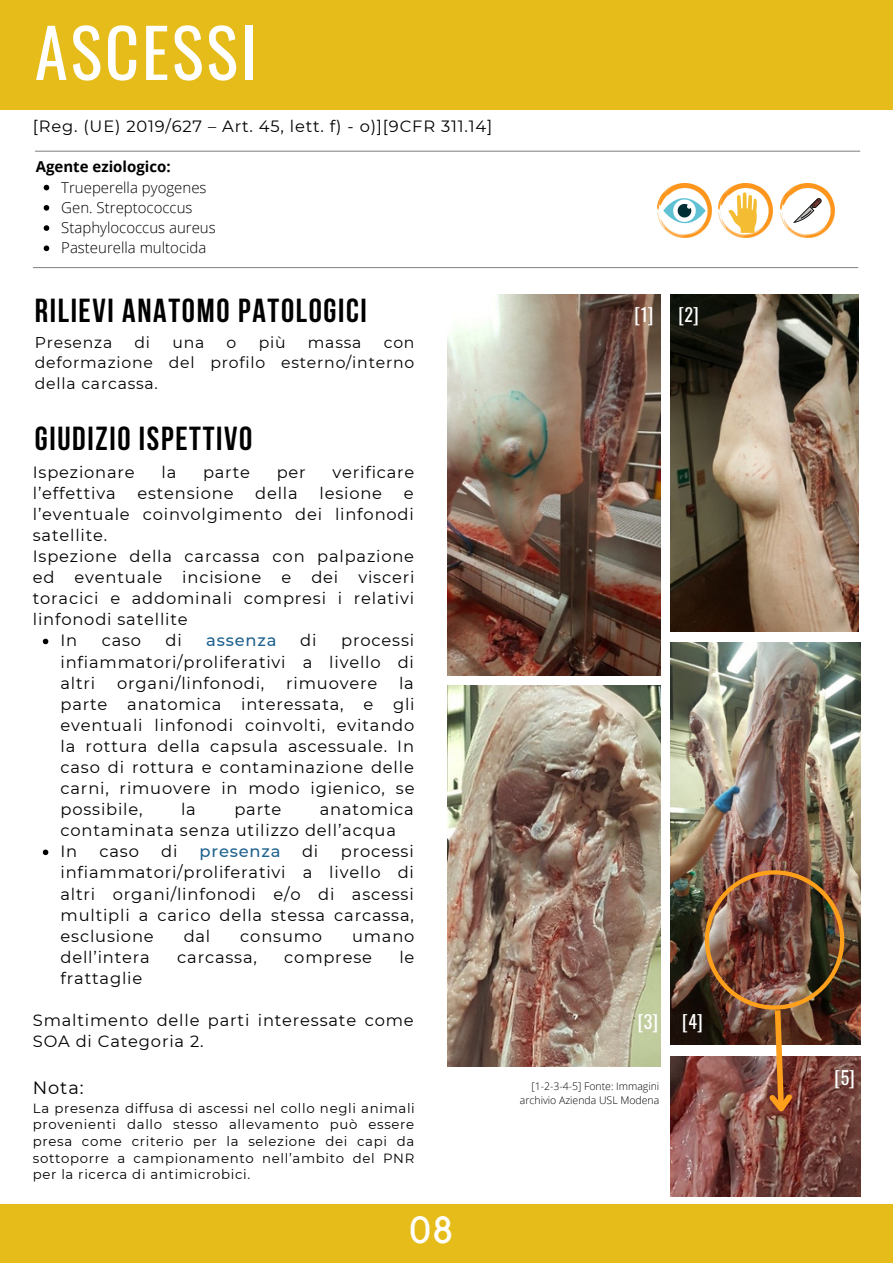
<style>
.page{position:relative;width:893px;height:1264px;background:#fff}
.page>*{position:absolute;margin:0;border:0;box-sizing:border-box;transform-origin:0 0}
.t1{font:66.9px "Oswald";letter-spacing:.04em;color:#fff}
.t2{font:37.5px "Kollektif";color:#fff}
.t3{font:700 33.15px "Bebas Neue";letter-spacing:.05em;color:#000}
.t4{font:18px "Oswald";color:#fff}
.t5{font:17.85px "Montserrat";color:#000}
.t6{font:16.35px/21.1px "Montserrat";letter-spacing:.05em;color:#000;text-align:justify}
.t7{font:500 16.35px "Montserrat";letter-spacing:.05em;color:#1f628e}
.t8{font:15.6px/20.5px "Montserrat";letter-spacing:.05em;color:#000;text-align:justify}
.t9{font:300 15px/20.2px "Open Sans";color:#000}
.t10{font:700 15px "Open Sans";color:#000}
.t11{font:13.35px/16.6px "Montserrat";letter-spacing:.05em;color:#000;text-align:justify}
.t12{font:300 10.5px/14px "Open Sans";color:#000;text-align:right}
</style>
<div class="page">
<div style="left:0;top:1203px;width:892px;height:59px;background:#e6bc1a"></div>
<img style="left:780px;top:184px;width:54px;height:53px">
<img style="left:718px;top:184px;width:54px;height:53px">
<img style="left:657px;top:192px;width:54px;height:37px">
<svg style="left:663px;top:183px;width:42px;height:55px"></svg>
<svg style="left:728px;top:192px;width:28px;height:41px"></svg>
<svg style="left:44px;top:185px;width:5px;height:5px"></svg>
<svg style="left:44px;top:205px;width:5px;height:6px"></svg>
<svg style="left:44px;top:225px;width:5px;height:6px"></svg>
<svg style="left:44px;top:245px;width:5px;height:6px"></svg>
<div style="left:0;top:0;width:892px;height:109px;background:#e6bc1a"></div>
<hr style="left:33px;top:267px;width:824px;height:1px;background:#8c8c8d">
<hr style="left:35px;top:151px;width:824px;height:1px;background:#8c8c8d">
<img style="left:447px;top:294px;width:213px;height:381px">
<img style="left:671px;top:294px;width:187px;height:337px">
<img style="left:670px;top:642px;width:190px;height:402px">
<img style="left:447px;top:685px;width:213px;height:381px">
<img style="left:670px;top:1056px;width:190px;height:140px">
<img style="left:704px;top:870px;width:140px;height:248px">
<svg style="left:43px;top:638px;width:5px;height:6px"></svg>
<svg style="left:43px;top:849px;width:5px;height:6px"></svg>
<h1 class="t1" style="left:35px;top:0;width:224px">ASCESSI</h1>
<p class="t6" style="left:33px;top:116px;width:461px">[Reg. (UE) 2019/627 – Art. 45, lett. f) - o)][9CFR 311.14]</p>
<p class="t10" style="left:36px;top:156px;width:136px">Agente eziologico:</p>
<p class="t9" style="left:61px;top:177px;width:156px">Trueperella pyogenes<br>Gen. Streptococcus<br>Staphylococcus aureus<br>Pasteurella multocida</p>
<h3 class="t3" style="left:35px;top:297px;width:333px">RILIEVI ANATOMO PATOLOGICI</h3>
<p class="t8" style="left:35px;top:332px;width:79px">Presenza</p>
<p class="t8" style="left:134px;top:332px;width:17px">di</p>
<p class="t8" style="left:172px;top:332px;width:33px">una</p>
<p class="t8" style="left:226px;top:332px;width:11px">o</p>
<p class="t8" style="left:259px;top:332px;width:28px">più</p>
<p class="t8" style="left:308px;top:332px;width:55px">massa</p>
<p class="t8" style="left:35px;top:332px;width:381px;text-indent:349px">con deformazione del profilo esterno/interno della carcassa.</p>
<h3 class="t3" style="left:35px;top:425px;width:219px">GIUDIZIO ISPETTIVO</h3>
<p class="t6" style="left:33px;top:461px;width:103px">Ispezionare</p>
<p class="t6" style="left:161px;top:461px;width:16px">la</p>
<p class="t6" style="left:203px;top:461px;width:48px">parte</p>
<p class="t6" style="left:277px;top:461px;width:31px">per</p>
<p class="t6" style="left:332px;top:461px;width:84px">verificare</p>
<p class="t6" style="left:33px;top:482px;width:84px">l’effettiva</p>
<p class="t6" style="left:137px;top:482px;width:98px">estensione</p>
<p class="t6" style="left:255px;top:482px;width:44px">della</p>
<p class="t6" style="left:319px;top:482px;width:64px">lesione</p>
<p class="t6" style="left:33px;top:482px;width:383px;text-align:left;text-indent:371px">e l’eventuale coinvolgimento dei linfonodi satellite.<br>Ispezione della carcassa con palpazione ed eventuale incisione e dei visceri toracici e addominali compresi i relativi linfonodi satellite</p>
<p class="t6" style="left:61px;top:630px;width:355px;text-indent:281px">processi infiammatori/proliferativi a livello di altri</p>
<p class="t6" style="left:61px;top:630px;width:18px">In</p>
<p class="t6" style="left:102px;top:630px;width:41px">caso</p>
<p class="t6" style="left:165px;top:630px;width:18px">di</p>
<p class="t7" style="left:206px;top:630px;width:72px">assenza</p>
<p class="t6" style="left:300px;top:630px;width:18px">di</p>
<p class="t6" style="left:117px;top:672px;width:149px">organi/linfonodi,</p>
<p class="t6" style="left:286px;top:672px;width:92px">rimuovere</p>
<p class="t6" style="left:61px;top:672px;width:355px;text-indent:338px">la parte anatomica interessata, e gli eventuali linfonodi coinvolti, evitando la rottura della capsula ascessuale. In caso di rottura e contaminazione delle carni, rimuovere in modo igienico, se possibile,</p>
<p class="t6" style="left:61px;top:798px;width:355px;text-align:left;text-indent:259px">anatomica contaminata senza utilizzo dell’acqua<br>In</p>
<p class="t6" style="left:181px;top:798px;width:16px">la</p>
<p class="t6" style="left:234px;top:798px;width:48px">parte</p>
<p class="t6" style="left:61px;top:840px;width:355px;text-indent:280px">processi infiammatori/proliferativi a livello di altri organi/linfonodi e/o di ascessi multipli a carico della stessa carcassa, esclusione</p>
<p class="t6" style="left:99px;top:840px;width:41px">caso</p>
<p class="t6" style="left:161px;top:840px;width:18px">di</p>
<p class="t7" style="left:199px;top:841px;width:82px">presenza</p>
<p class="t6" style="left:302px;top:840px;width:18px">di</p>
<p class="t6" style="left:184px;top:925px;width:28px">dal</p>
<p class="t6" style="left:240px;top:925px;width:83px">consumo</p>
<p class="t6" style="left:352px;top:925px;width:64px">umano</p>
<p class="t6" style="left:61px;top:946px;width:91px">dell’intera</p>
<p class="t6" style="left:177px;top:946px;width:81px">carcassa,</p>
<p class="t6" style="left:284px;top:946px;width:89px">comprese</p>
<p class="t6" style="left:399px;top:946px;width:17px">le</p>
<p class="t6" style="left:61px;top:967px;width:83px">frattaglie</p>
<p class="t6" style="left:33px;top:1009px;width:382px">Smaltimento delle parti interessate come<br>SOA di Categoria 2.</p>
<p class="t5" style="left:33px;top:1076px;width:52px">Nota:</p>
<p class="t11" style="left:33px;top:1099px;width:383px">La presenza diffusa di ascessi nel collo negli animali provenienti dallo stesso allevamento può essere presa come criterio per la selezione dei capi da sottoporre a campionamento nell’ambito del PNR per la ricerca di antimicrobici.</p>
<h2 class="t2" style="left:409px;top:1212px;width:44px">08</h2>
<p class="t4" style="left:634px;top:300px;width:20px">[1]</p>
<p class="t4" style="left:678px;top:301px;width:22px">[2]</p>
<p class="t4" style="left:637px;top:1007px;width:22px">[3]</p>
<p class="t4" style="left:682px;top:1007px;width:22px">[4]</p>
<p class="t12" style="left:520px;top:1078px;width:141px">[1-2-3-4-5] Fonte: Immagini archivio Azienda USL Modena</p>
<p class="t4" style="left:834px;top:1063px;width:22px">[5]</p>
</div>
